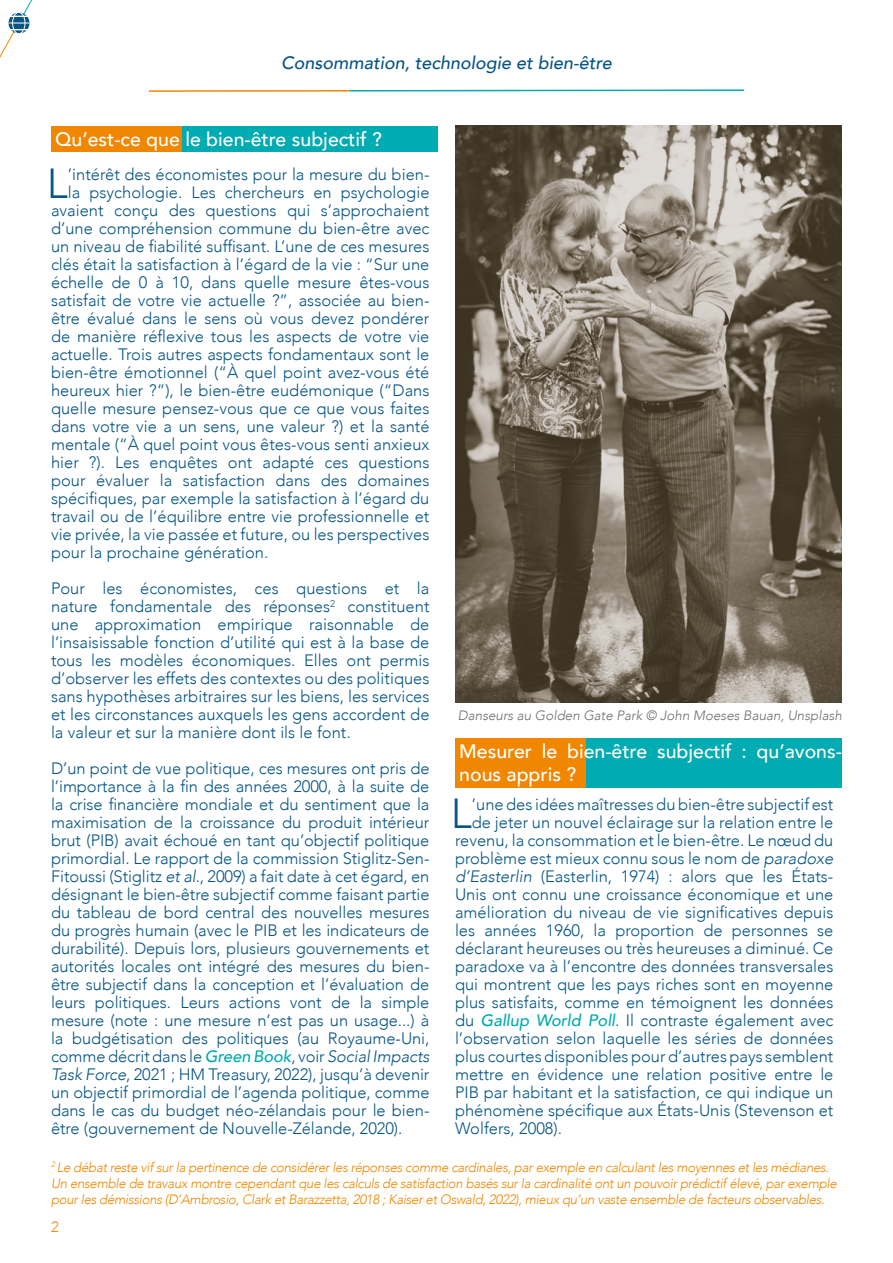
<style>
.page{position:relative;width:893px;height:1263px;background:#fff}
.page>*{position:absolute;margin:0;border:0;box-sizing:border-box;transform-origin:0 0}
.t1{font:300 41.85px "Avenir";color:#075585}
.t2{font:500 19.5px/23.4px "Avenir";color:#fff}
.t3{font:italic 500 18px "Avenir";color:#075585}
.t4{font:300 16.5px/18px "Avenir";color:#075585;text-align:justify}
.t5{font:300 15px "Avenir";color:#f18700}
.t6{font:italic 300 13.5px/16.2px "Avenir";letter-spacing:-.025em;color:#f18700}
.t7{font:italic 300 13.5px "Avenir";color:#716f6f}
.s1{font-style:italic}
.s2{font-weight:500;font-style:italic;color:#00acb1}
</style>
<div class="page">
<svg style="left:148px;top:89px;width:597px;height:3px"></svg>
<svg style="left:0;top:0;width:32px;height:58px"></svg>
<svg style="left:51px;top:126px;width:387px;height:26px;background:#519e75"></svg>
<svg style="left:455px;top:738px;width:387px;height:49px;background:#519e75"></svg>
<img style="left:455px;top:125px;width:387px;height:577px">
<p class="t3" style="left:281px;top:55px;width:332px">Consommation, technologie et bien-être</p>
<p class="t2" style="left:55px;top:129px;width:328px">Qu’est-ce que le bien-être subjectif ?</p>
<h1 class="t1" style="left:47px;top:161px;width:22px">L</h1>
<p class="t4" style="left:68px;top:166px;width:363px">’intérêt des économistes pour la mesure du bien-</p>
<p class="t4" style="left:68px;top:184px;width:363px">la psychologie. Les chercheurs en psychologie</p>
<p class="t4" style="left:51px;top:202px;width:380px">avaient conçu des questions qui s’approchaient</p>
<p class="t4" style="left:51px;top:220px;width:380px">d’une compréhension commune du bien-être avec</p>
<p class="t4" style="left:51px;top:237px;width:380px">un niveau de fiabilité suffisant. L’une de ces mesures</p>
<p class="t4" style="left:51px;top:256px;width:380px">clés était la satisfaction à l’égard de la vie : “Sur une</p>
<p class="t4" style="left:51px;top:274px;width:380px">échelle de 0 à 10, dans quelle mesure êtes-vous</p>
<p class="t4" style="left:51px;top:292px;width:380px">satisfait de votre vie actuelle ?”, associée au bien-</p>
<p class="t4" style="left:51px;top:310px;width:380px">être évalué dans le sens où vous devez pondérer</p>
<p class="t4" style="left:51px;top:327px;width:380px">de manière réflexive tous les aspects de votre vie</p>
<p class="t4" style="left:51px;top:346px;width:380px">actuelle. Trois autres aspects fondamentaux sont le</p>
<p class="t4" style="left:51px;top:364px;width:380px">bien-être émotionnel (“À quel point avez-vous été</p>
<p class="t4" style="left:51px;top:382px;width:380px">heureux hier ?”), le bien-être eudémonique (“Dans</p>
<p class="t4" style="left:51px;top:400px;width:380px">quelle mesure pensez-vous que ce que vous faites</p>
<p class="t4" style="left:51px;top:418px;width:380px">dans votre vie a un sens, une valeur ?) et la santé</p>
<p class="t4" style="left:51px;top:436px;width:380px">mentale (“À quel point vous êtes-vous senti anxieux</p>
<p class="t4" style="left:51px;top:454px;width:380px">hier ?). Les enquêtes ont adapté ces questions</p>
<p class="t4" style="left:51px;top:472px;width:380px">pour évaluer la satisfaction dans des domaines</p>
<p class="t4" style="left:51px;top:489px;width:380px">spécifiques, par exemple la satisfaction à l’égard du</p>
<p class="t4" style="left:51px;top:508px;width:380px">travail ou de l’équilibre entre vie professionnelle et</p>
<p class="t4" style="left:51px;top:526px;width:380px">vie privée, la vie passée et future, ou les perspectives</p>
<p class="t4" style="left:51px;top:544px;width:219px">pour la prochaine génération.</p>
<p class="t4" style="left:51px;top:580px;width:380px">Pour les économistes, ces questions et la nature fondamentale des réponses<sup>2</sup> constituent une approximation empirique raisonnable de l’insaisissable fonction d’utilité qui est à la base de tous les modèles économiques. Elles ont permis d’observer les effets des contextes ou des politiques sans hypothèses arbitraires sur les biens, les services et les circonstances auxquels les gens accordent de la valeur et sur la manière dont ils le font.</p>
<p class="t4" style="left:51px;top:760px;width:380px">D’un point de vue politique, ces mesures ont pris de l’importance à la fin des années 2000, à la suite de la crise financière mondiale et du sentiment que la maximisation de la croissance du produit intérieur brut (PIB) avait échoué en tant qu’objectif politique primordial. Le rapport de la commission Stiglitz-Sen-Fitoussi (Stiglitz <span class="s1">et al</span>., 2009) a fait date à cet égard, en désignant le bien-être subjectif comme faisant partie du tableau de bord central des nouvelles mesures du progrès humain (avec le PIB et les indicateurs de durabilité). Depuis lors, plusieurs gouvernements et autorités locales ont intégré des mesures du bien&shy;être subjectif dans la conception et l’évaluation de leurs politiques. Leurs actions vont de la simple mesure (note : une mesure n’est pas un usage...) à la budgétisation des politiques (au Royaume-Uni, comme décrit dans le <span class="s2">Green Book</span>, voir <span class="s1">Social Impacts Task Force</span>, 2021 ; HM Treasury, 2022), jusqu’à devenir un objectif primordial de l’agenda politique, comme dans le cas du budget néo-zélandais pour le bien&shy;être (gouvernement de Nouvelle-Zélande, 2020).</p>
<p class="t7" style="left:458px;top:708px;width:386px">Danseurs au Golden Gate Park © John Moeses Bauan, Unsplash</p>
<p class="t2" style="left:459px;top:741px;width:384px">Mesurer le bien-être subjectif : qu’avons&shy;nous appris ?</p>
<h1 class="t1" style="left:451px;top:791px;width:22px">L</h1>
<p class="t4" style="left:472px;top:796px;width:363px">’une des idées maîtresses du bien-être subjectif est</p>
<p class="t4" style="left:472px;top:814px;width:363px">de jeter un nouvel éclairage sur la relation entre le</p>
<p class="t4" style="left:455px;top:832px;width:380px">revenu, la consommation et le bien-être. Le nœud du</p>
<p class="t4" style="left:455px;top:850px;width:380px">problème est mieux connu sous le nom de <span class="s1">paradoxe</span></p>
<p class="t4" style="left:455px;top:868px;width:380px"><span class="s1">d’Easterlin</span> (Easterlin, 1974) : alors que les États-</p>
<p class="t4" style="left:455px;top:886px;width:380px">Unis ont connu une croissance économique et une</p>
<p class="t4" style="left:455px;top:903px;width:380px">amélioration du niveau de vie significatives depuis</p>
<p class="t4" style="left:455px;top:922px;width:380px">les années 1960, la proportion de personnes se</p>
<p class="t4" style="left:455px;top:940px;width:380px">déclarant heureuses ou très heureuses a diminué. Ce</p>
<p class="t4" style="left:455px;top:958px;width:380px">paradoxe va à l’encontre des données transversales</p>
<p class="t4" style="left:455px;top:976px;width:380px">qui montrent que les pays riches sont en moyenne</p>
<p class="t4" style="left:455px;top:994px;width:380px">plus satisfaits, comme en témoignent les données</p>
<p class="t4" style="left:455px;top:1012px;width:380px">du <span class="s2">Gallup World Poll</span>. Il contraste également avec</p>
<p class="t4" style="left:455px;top:1030px;width:380px">l’observation selon laquelle les séries de données</p>
<p class="t4" style="left:455px;top:1048px;width:380px">plus courtes disponibles pour d’autres pays semblent</p>
<p class="t4" style="left:455px;top:1066px;width:380px">mettre en évidence une relation positive entre le</p>
<p class="t4" style="left:455px;top:1084px;width:380px">PIB par habitant et la satisfaction, ce qui indique un</p>
<p class="t4" style="left:455px;top:1101px;width:380px">phénomène spécifique aux États-Unis (Stevenson et</p>
<p class="t4" style="left:455px;top:1120px;width:109px">Wolfers, 2008).</p>
<p class="t6" style="left:51px;top:1159px;width:787px"><sup>2</sup> Le débat reste vif sur la pertinence de considérer les réponses comme cardinales, par exemple en calculant les moyennes et les médianes.<br>Un ensemble de travaux montre cependant que les calculs de satisfaction basés sur la cardinalité ont un pouvoir prédictif élevé, par exemple pour les démissions (D’Ambrosio, Clark et Barazzetta, 2018 ; Kaiser et Oswald, 2022), mieux qu’un vaste ensemble de facteurs observables.</p>
<p class="t5" style="left:51px;top:1219px;width:9px">2</p>
</div>
